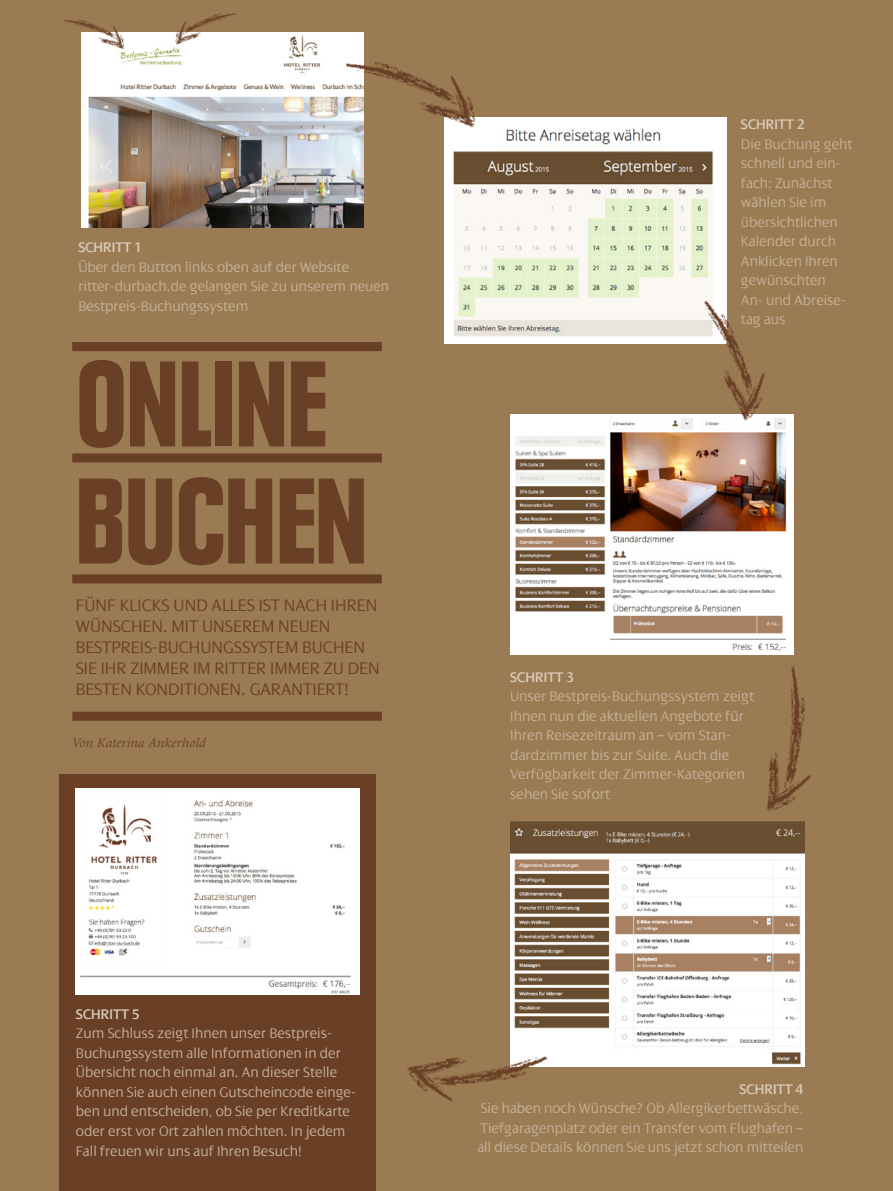
<style>
.page{position:relative;width:893px;height:1191px;background:#9b7b53}
.page>*{position:absolute;margin:0;border:0;box-sizing:border-box;transform-origin:0 0}
.t1{font:900 condensed 120px/117px "Plak";color:#693f26}
.t2{font:300 18px/21px "Dialog";color:#693f26}
.t3{font:300 15px/19.5px "Dialog";color:#c6b29a}
.t4{font:15px "Dialog";color:#dbcdbc}
.t5{font:italic 13.5px "Meridien";color:#693f26}
</style>
<div class="page">
<div style="left:60px;top:774px;width:316px;height:417px;background:#693f26"></div>
<div style="left:72px;top:342px;width:310px;height:9px;background:#693f26"></div>
<div style="left:72px;top:453px;width:310px;height:9px;background:#693f26"></div>
<div style="left:72px;top:711px;width:310px;height:9px;background:#693f26"></div>
<div style="left:72px;top:574px;width:310px;height:9px;background:#693f26"></div>
<img style="left:82px;top:33px;width:282px;height:195px">
<img style="left:444px;top:118px;width:282px;height:225px">
<img style="left:510px;top:414px;width:284px;height:240px">
<img style="left:76px;top:788px;width:283px;height:206px">
<img style="left:692px;top:651px;width:120px;height:188px">
<img style="left:650px;top:276px;width:144px;height:174px">
<img style="left:340px;top:32px;width:158px;height:140px">
<img style="left:510px;top:822px;width:294px;height:244px">
<img style="left:407px;top:975px;width:161px;height:127px">
<img style="left:64px;top:19px;width:70px;height:51px">
<img style="left:165px;top:13px;width:73px;height:51px">
<p class="t4" style="left:78px;top:239px;width:65px">SCHRITT 1</p>
<p class="t3" style="left:78px;top:257px;width:312px">Über den Button links oben auf der Website ritter-durbach.de gelangen Sie zu unserem neuen<br>Bestpreis-Buchungssystem</p>
<h1 class="t1" style="left:76px;top:347px;width:293px">ONLINE<br>BUCHEN</h1>
<p class="t2" style="left:76px;top:595px;width:306px">Fünf Klicks und alles ist nach I hren Wünschen. MIt unserem neuen Bestpreis-Buchungssystem buchen Sie I hr Zimm er im ritter imm er zu den besten Konditionen. Garantiert!</p>
<p class="t5" style="left:72px;top:736px;width:135px">Von Katerina Ankerhold</p>
<p class="t4" style="left:76px;top:1006px;width:65px">SCHRITT 5</p>
<p class="t3" style="left:76px;top:1024px;width:281px">Zum Schluss zeigt I hnen unser Bestpreis-Buchungssystem alle I nformationen in der Übersicht noch einmal an. An dieser Stelle können Sie auch einen Gutscheincode einge&shy;ben und entscheiden, ob Sie per Kreditkarte oder erst vor Ort zahlen möchten. I n jedem Fall freuen wir uns auf I hren Besuch!</p>
<p class="t4" style="left:741px;top:116px;width:65px">SCHRITT 2</p>
<p class="t3" style="left:741px;top:134px;width:113px">Die Buchung geht schnell und ein&shy;fach: Zunächst wählen Sie im übersichtlichen<br>Kalender durch<br>Anklicken I hren gewünschten<br>An- und Abreise&shy;tag aus</p>
<p class="t4" style="left:510px;top:669px;width:65px">SCHRITT 3</p>
<p class="t3" style="left:510px;top:687px;width:245px">Unser Bestpreis-Buchungssystem zeigt I hnen nun die aktuellen Angebote für<br>I hren Reisezeitraum an – vom Stan&shy;dardzimmer bis zur Suite. Auch die Verfügbarkeit der Zimmer-Kategorien sehen Sie sofort</p>
<p class="t4" style="left:740px;top:1081px;width:65px">SCHRITT 4</p>
<p class="t3" style="left:477px;top:1099px;width:327px;text-align:justify">Sie haben noch Wünsche? Ob Allergikerbettwäsche, Tiefgaragenplatz oder ein Transfer vom Flughafen – all diese Details können Sie uns jetzt schon mitteilen</p>
</div>
